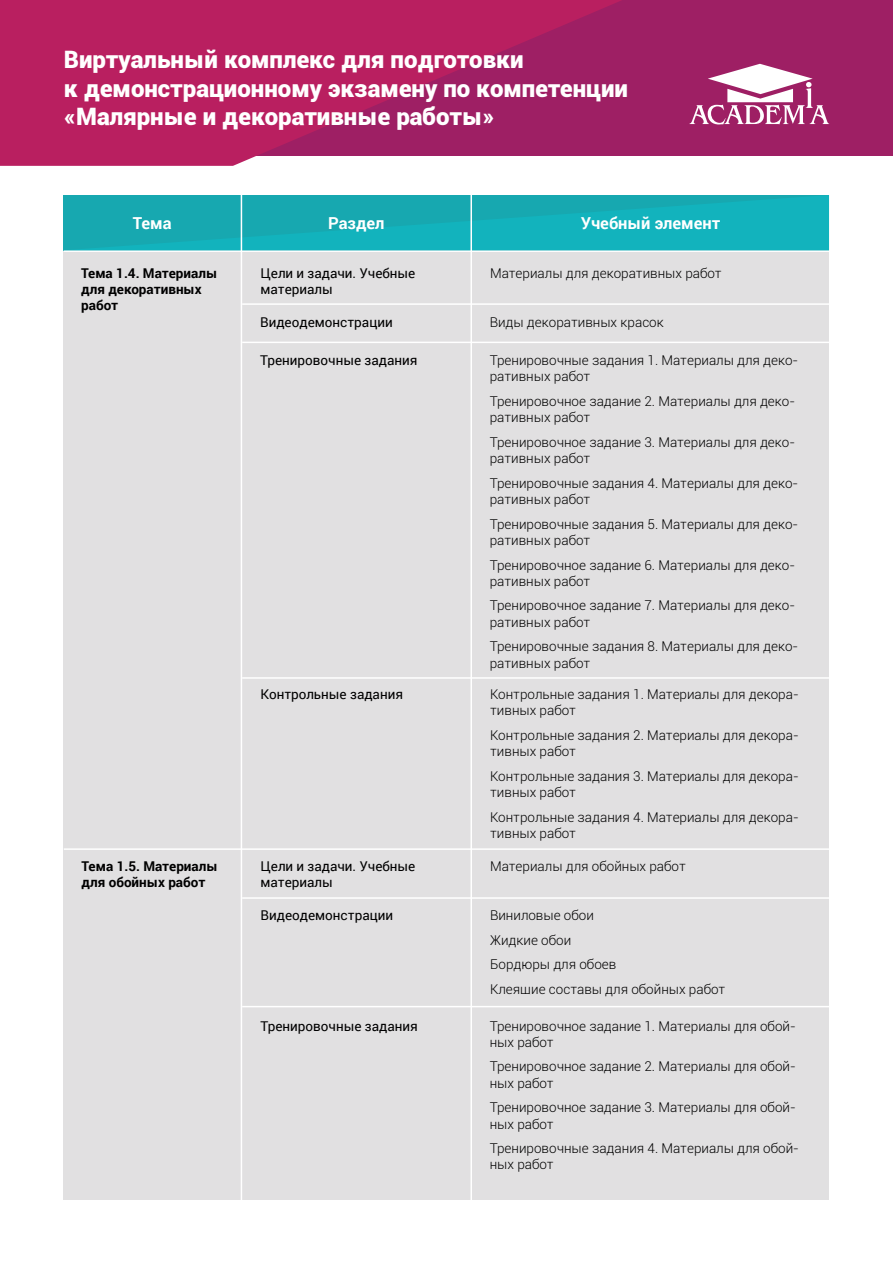
<style>
.page{position:relative;width:893px;height:1263px;background:#fff}
.page>*{position:absolute;margin:0;border:0;box-sizing:border-box;transform-origin:0 0}
.t1{font:900 24px/28.8px "Roboto";color:#fff}
.t2{font:700 16.5px "Roboto";color:#fff}
.t3{font:300 13.5px/16.2px "Roboto";color:#000}
.t4{font:13.5px/16.2px "Roboto";color:#000}
.t5{font:700 13.5px/16.2px "Roboto";color:#000}
</style>
<div class="page">
<div style="left:0;top:0;width:893px;height:156px;background:#9e1f64"></div>
<svg style="left:0;top:0;width:622px;height:166px;fill:#b91f60"></svg>
<div style="left:64px;top:197px;width:765px;height:1002px;background:#e1e0e1"></div>
<div style="left:64px;top:195px;width:765px;height:55px;background:#15adb6"></div>
<hr style="left:241px;top:195px;width:1px;height:1066px;background:#fff">
<hr style="left:64px;top:250px;width:769px;height:2px;background:#fff">
<hr style="left:470px;top:181px;width:2px;height:1081px;background:#fff">
<svg style="left:689px;top:64px;width:140px;height:60px"></svg>
<hr style="left:64px;top:848px;width:765px;height:2px;background:#fff">
<hr style="left:242px;top:342px;width:587px;height:1px;background:#fff">
<hr style="left:242px;top:677px;width:587px;height:2px;background:#fff">
<hr style="left:242px;top:303px;width:587px;height:2px;background:#fff">
<hr style="left:242px;top:1006px;width:587px;height:1px;background:#fff">
<hr style="left:242px;top:897px;width:587px;height:2px;background:#fff">
<h1 class="t1" style="left:64px;top:44px;width:566px">Виртуальный комплекс для подготовки<br>к демонстрационному экзамену по компетенции «Малярные и декоративные работы»</h1>
<p class="t2" style="left:133px;top:213px;width:40px">Тема</p>
<p class="t2" style="left:328px;top:213px;width:58px">Раздел</p>
<p class="t2" style="left:581px;top:213px;width:141px">Учебный элемент</p>
<p class="t5" style="left:81px;top:265px;width:137px">Тема 1.4. Материалы для декоративных работ</p>
<p class="t5" style="left:82px;top:858px;width:137px">Тема 1.5. Материалы для обойных работ</p>
<p class="t4" style="left:260px;top:265px;width:156px">Цели и задачи. Учебные</p>
<p class="t3" style="left:490px;top:264px;width:233px">Материалы для декоративных работ</p>
<p class="t4" style="left:260px;top:281px;width:74px">материалы</p>
<p class="t4" style="left:260px;top:315px;width:134px">Видеодемонстрации</p>
<p class="t3" style="left:490px;top:314px;width:176px">Виды декоративных красок</p>
<p class="t4" style="left:260px;top:352px;width:159px">Тренировочные задания</p>
<p class="t3" style="left:490px;top:352px;width:310px">Тренировочные задания 1. Материалы для деко&shy;ративных работ</p>
<p class="t3" style="left:490px;top:393px;width:307px">Тренировочное задание 2. Материалы для деко&shy;ративных работ</p>
<p class="t3" style="left:490px;top:433px;width:307px">Тренировочное задание 3. Материалы для деко&shy;ративных работ</p>
<p class="t3" style="left:490px;top:474px;width:310px">Тренировочные задания 4. Материалы для деко&shy;ративных работ</p>
<p class="t3" style="left:490px;top:515px;width:310px">Тренировочные задания 5. Материалы для деко&shy;ративных работ</p>
<p class="t3" style="left:490px;top:556px;width:307px">Тренировочное задание 6. Материалы для деко&shy;ративных работ</p>
<p class="t3" style="left:490px;top:597px;width:307px">Тренировочное задание 7. Материалы для деко&shy;ративных работ</p>
<p class="t3" style="left:490px;top:638px;width:310px">Тренировочные задания 8. Материалы для деко&shy;ративных работ</p>
<p class="t4" style="left:260px;top:686px;width:144px">Контрольные задания</p>
<p class="t3" style="left:490px;top:685px;width:310px">Контрольные задания 1. Материалы для декора&shy;тивных работ</p>
<p class="t3" style="left:490px;top:726px;width:310px">Контрольные задания 2. Материалы для декора&shy;тивных работ</p>
<p class="t3" style="left:490px;top:767px;width:310px">Контрольные задания 3. Материалы для декора&shy;тивных работ</p>
<p class="t3" style="left:490px;top:808px;width:310px">Контрольные задания 4. Материалы для декора&shy;тивных работ</p>
<p class="t4" style="left:260px;top:858px;width:156px">Цели и задачи. Учебные материалы</p>
<p class="t3" style="left:490px;top:858px;width:197px">Материалы для обойных работ</p>
<p class="t4" style="left:260px;top:907px;width:134px">Видеодемонстрации</p>
<p class="t3" style="left:490px;top:902px;width:237px;line-height:24.8px">Виниловые обои<br>Жидкие обои<br>Бордюры для обоев<br>Клеящие составы для обойных работ</p>
<p class="t4" style="left:260px;top:1018px;width:159px">Тренировочные задания</p>
<p class="t3" style="left:490px;top:1017px;width:307px">Тренировочное задание 1. Материалы для обой&shy;ных работ</p>
<p class="t3" style="left:490px;top:1058px;width:307px">Тренировочное задание 2. Материалы для обой&shy;ных работ</p>
<p class="t3" style="left:490px;top:1099px;width:307px">Тренировочное задание 3. Материалы для обой&shy;ных работ</p>
<p class="t3" style="left:490px;top:1140px;width:311px">Тренировочные задания 4. Материалы для обой&shy;ных работ</p>
</div>
